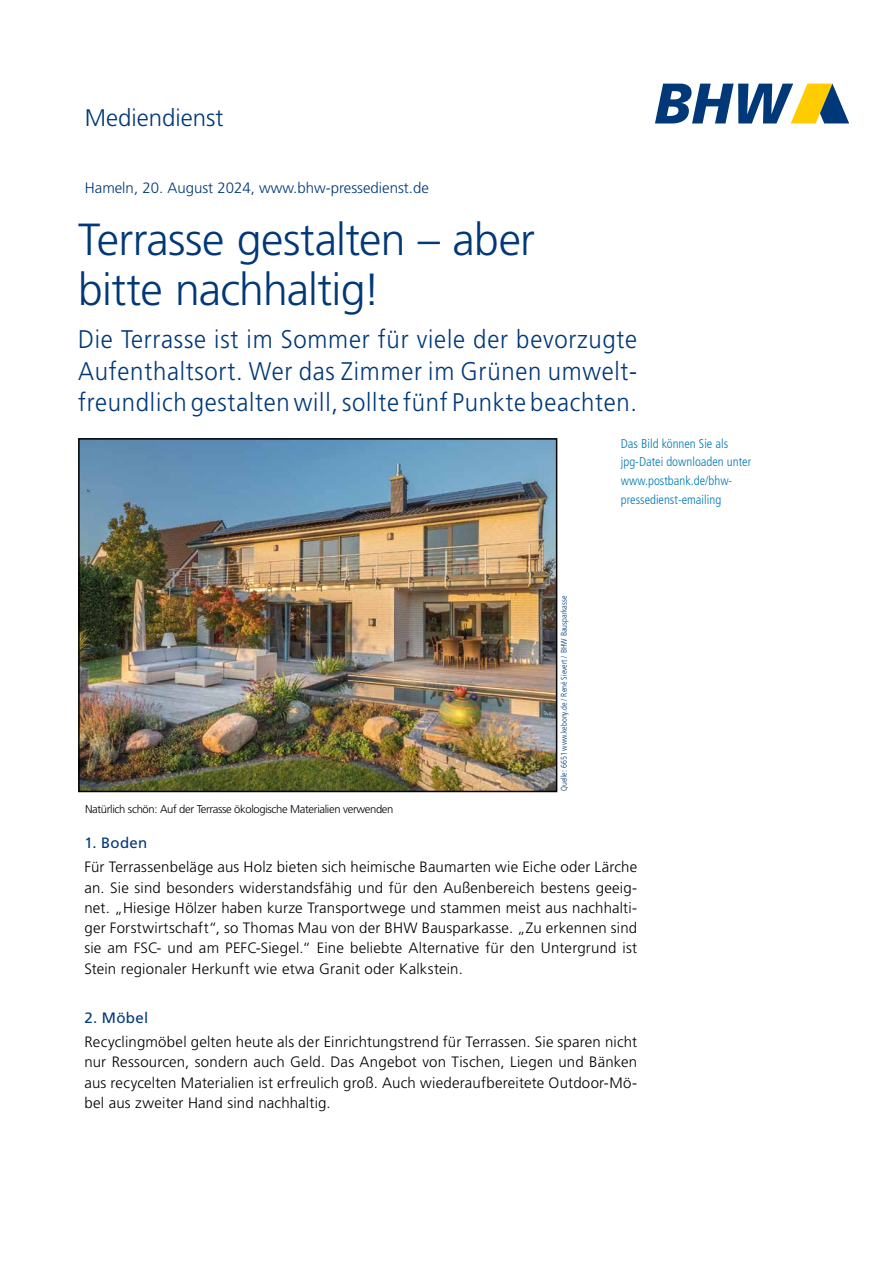
<style>
.page{position:relative;width:893px;height:1263px;background:#fff}
.page>*{position:absolute;margin:0;border:0;box-sizing:border-box;transform-origin:0 0}
.t1{font:300 45px/49.5px "Frutiger LT Std";letter-spacing:-.015em;color:#003878}
.t2{font:300 25.5px/31.5px "Frutiger LT Std";letter-spacing:.03em;color:#003878;text-align:justify;scale:.94 1}
.t3{font:300 24px "Frutiger LT Std";color:#003878}
.t4{font:300 15px/20.2px "Frutiger LT Std";letter-spacing:.015em;color:#000;text-align:justify}
.t5{font:300 15px "Frutiger LT Std";color:#003878}
.t6{font:15px "Frutiger LT Std";letter-spacing:.025em;color:#003878}
.t7{font:300 condensed 12.75px/18.8px "Frutiger LT Std";color:#0077b3}
.t8{font:300 11.25px "Frutiger LT Std";letter-spacing:-.03em;color:#000}
.t9{font:300 condensed 8.25px "Frutiger LT Std";color:#003878}
</style>
<div class="page">
<svg style="left:655px;top:84px;width:194px;height:39px"></svg>
<img style="left:81px;top:441px;width:473px;height:348px">
<div style="left:78px;top:438px;width:479px;height:354px;border:2px solid #000"></div>
<h3 class="t3" style="left:85px;top:104px;width:140px">Mediendienst</h3>
<p class="t5" style="left:85px;top:179px;width:346px">Hameln, 20. August 2024, www.bhw-pressedienst.de</p>
<h1 class="t1" style="left:78px;top:215px;width:458px">Terrasse gestalten – aber bitte nachhaltig!</h1>
<h2 class="t2" style="left:78px;top:324px;width:596px">Die Terrasse ist im Sommer für viele der bevorzugte Aufenthaltsort. Wer das Zimmer im Grünen umwelt&shy;freundlich gestalten will, sollte fünf Punkte beachten.</h2>
<p class="t8" style="left:85px;top:802px;width:310px">Natürlich schön: Auf der Terrasse ökologische Materialien verwenden</p>
<p class="t9" style="left:559px;top:791px;width:197px;rotate:-90deg">Quelle: 6651 www.kebony.de / René Sievert / BHW Bausparkasse</p>
<p class="t7" style="left:621px;top:434px;width:132px">Das Bild können Sie als jpg-Datei downloaden unter www.postbank.de/bhw&shy;pressedienst-emailing</p>
<p class="t6" style="left:84px;top:834px;width:65px">1. Boden</p>
<p class="t4" style="left:84px;top:857px;width:554px">Für Terrassenbeläge aus Holz bieten sich heimische Baumarten wie Eiche oder Lärche an. Sie sind besonders widerstandsfähig und für den Außenbereich bestens geeig&shy;net. „Hiesige Hölzer haben kurze Transportwege und stammen meist aus nachhalti&shy;ger Forstwirtschaft“, so Thomas Mau von der BHW Bausparkasse. „Zu erkennen sind sie am FSC- und am PEFC-Siegel.“ Eine beliebte Alternative für den Untergrund ist Stein regionaler Herkunft wie etwa Granit oder Kalkstein.</p>
<p class="t6" style="left:84px;top:1008px;width:65px">2. Möbel</p>
<p class="t4" style="left:84px;top:1032px;width:554px">Recyclingmöbel gelten heute als der Einrichtungstrend für Terrassen. Sie sparen nicht nur Ressourcen, sondern auch Geld. Das Angebot von Tischen, Liegen und Bänken aus recycelten Materialien ist erfreulich groß. Auch wiederaufbereitete Outdoor-Mö&shy;bel aus zweiter Hand sind nachhaltig.</p>
</div>
